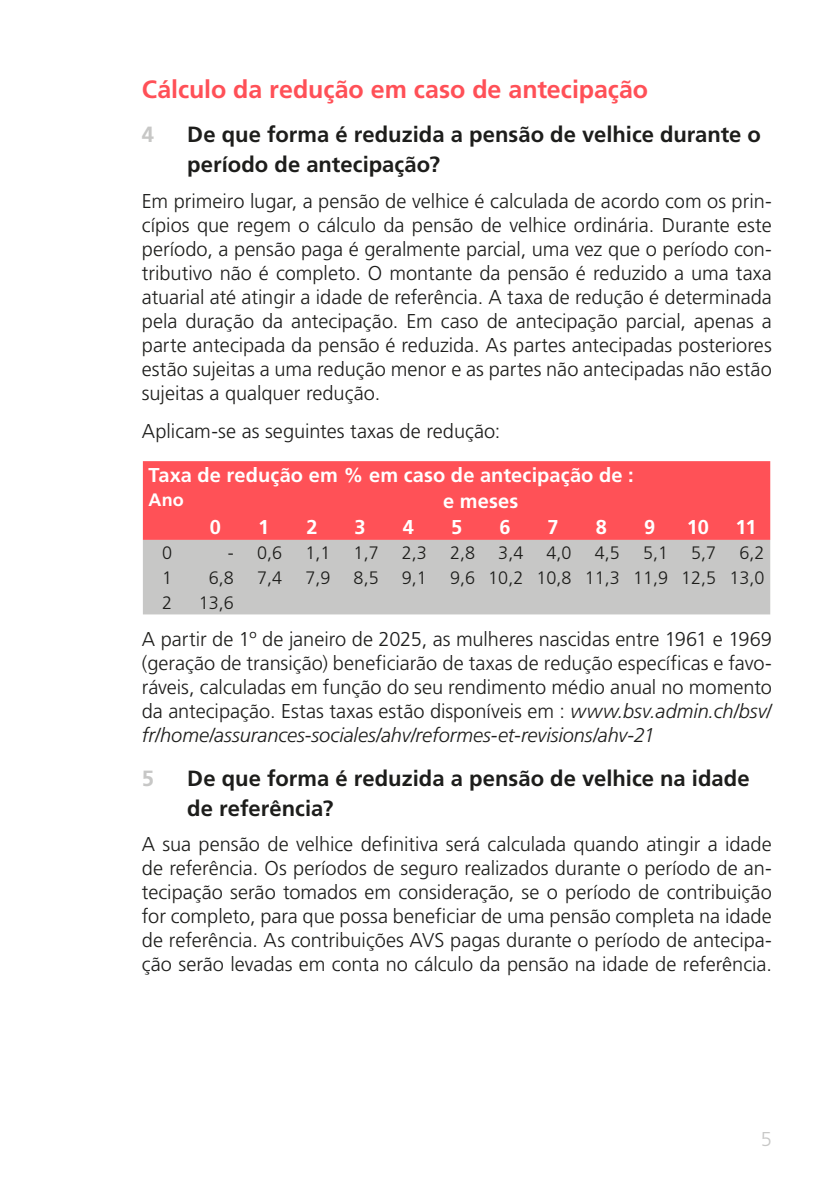
<style>
.page{position:relative;width:840px;height:1191px;background:#fff}
.page>*{position:absolute;margin:0;border:0;box-sizing:border-box;transform-origin:0 0}
.Texttitel{font:700 25px "Frutiger LT Std";letter-spacing:-.005em;color:#ff5057}
.t1{font:700 22px/30px "Frutiger LT Std";color:#1d1d1b}
.t2{font:700 22px "Frutiger LT Std";color:#c7c7c6}
.Grundtext{font:300 20px/24px "Frutiger LT Std";color:#1d1d1b;text-align:justify}
.Tabellen_Text_Weiss{font:700 20px "Frutiger LT Std";letter-spacing:.005em;color:#fff}
.t3{font:300 20px "Frutiger LT Std";color:#c7c7c6}
.Zahlen_Tabelle{font:300 18px "Frutiger LT Std";color:#1d1d1b}
.Tabellen_Text_Weiss-2{font:700 18px "Frutiger LT Std";color:#fff}
.s1{font-style:italic}
</style>
<div class="page">
<div style="left:143px;top:461px;width:626px;height:79px;background:#ff5157"></div>
<div style="left:143px;top:540px;width:626px;height:74px;background:#c7c7c6"></div>
<p class="Texttitel" style="left:142px;top:75px;width:507px">Cálculo da redução em caso de antecipação</p>
<p class="t2" style="left:142px;top:122px;width:14px">4</p>
<p class="t1" style="left:187px;top:120px;width:575px">De que forma é reduzida a pensão de velhice durante o período de antecipação?</p>
<p class="Grundtext" style="left:142px;top:189px;width:631px">Em primeiro lugar, a pensão de velhice é calculada de acordo com os prin&shy;cípios que regem o cálculo da pensão de velhice ordinária. Durante este período, a pensão paga é geralmente parcial, uma vez que o período con&shy;tributivo não é completo. O montante da pensão é reduzido a uma taxa atuarial até atingir a idade de referência. A taxa de redução é determinada pela duração da antecipação. Em caso de antecipação parcial, apenas a parte antecipada da pensão é reduzida. As partes antecipadas posteriores estão sujeitas a uma redução menor e as partes não antecipadas não estão sujeitas a qualquer redução.</p>
<p class="Grundtext" style="left:142px;top:419px;width:360px">Aplicam-se as seguintes taxas de redução:</p>
<p class="Tabellen_Text_Weiss" style="left:148px;top:463px;width:486px">Taxa de redução em % em caso de antecipação de :</p>
<p class="Tabellen_Text_Weiss-2" style="left:148px;top:489px;width:37px">Ano</p>
<p class="Tabellen_Text_Weiss" style="left:443px;top:489px;width:77px">e meses</p>
<p class="Tabellen_Text_Weiss" style="left:210px;top:515px;width:13px">0</p>
<p class="Tabellen_Text_Weiss" style="left:258px;top:515px;width:13px">1</p>
<p class="Tabellen_Text_Weiss" style="left:306px;top:515px;width:13px">2</p>
<p class="Tabellen_Text_Weiss" style="left:354px;top:515px;width:13px">3</p>
<p class="Tabellen_Text_Weiss" style="left:402px;top:515px;width:13px">4</p>
<p class="Tabellen_Text_Weiss" style="left:451px;top:515px;width:13px">5</p>
<p class="Tabellen_Text_Weiss" style="left:499px;top:515px;width:13px">6</p>
<p class="Tabellen_Text_Weiss" style="left:547px;top:515px;width:13px">7</p>
<p class="Tabellen_Text_Weiss" style="left:595px;top:515px;width:13px">8</p>
<p class="Tabellen_Text_Weiss" style="left:643px;top:515px;width:13px">9</p>
<p class="Tabellen_Text_Weiss" style="left:686px;top:515px;width:23px">10</p>
<p class="Tabellen_Text_Weiss" style="left:735px;top:515px;width:23px">11</p>
<p class="Zahlen_Tabelle" style="left:162px;top:542px;width:12px">0</p>
<p class="Zahlen_Tabelle" style="left:228px;top:542px;width:7px">-</p>
<p class="Zahlen_Tabelle" style="left:257px;top:542px;width:27px">0,6</p>
<p class="Zahlen_Tabelle" style="left:305px;top:542px;width:27px">1,1</p>
<p class="Zahlen_Tabelle" style="left:353px;top:542px;width:27px">1,7</p>
<p class="Zahlen_Tabelle" style="left:401px;top:542px;width:27px">2,3</p>
<p class="Zahlen_Tabelle" style="left:450px;top:542px;width:27px">2,8</p>
<p class="Zahlen_Tabelle" style="left:498px;top:542px;width:27px">3,4</p>
<p class="Zahlen_Tabelle" style="left:546px;top:542px;width:27px">4,0</p>
<p class="Zahlen_Tabelle" style="left:594px;top:542px;width:27px">4,5</p>
<p class="Zahlen_Tabelle" style="left:642px;top:542px;width:27px">5,1</p>
<p class="Zahlen_Tabelle" style="left:691px;top:542px;width:27px">5,7</p>
<p class="Zahlen_Tabelle" style="left:739px;top:542px;width:27px">6,2</p>
<p class="Zahlen_Tabelle" style="left:162px;top:567px;width:12px">1</p>
<p class="Zahlen_Tabelle" style="left:209px;top:567px;width:27px">6,8</p>
<p class="Zahlen_Tabelle" style="left:257px;top:567px;width:27px">7,4</p>
<p class="Zahlen_Tabelle" style="left:305px;top:567px;width:27px">7,9</p>
<p class="Zahlen_Tabelle" style="left:353px;top:567px;width:27px">8,5</p>
<p class="Zahlen_Tabelle" style="left:401px;top:567px;width:27px">9,1</p>
<p class="Zahlen_Tabelle" style="left:450px;top:567px;width:27px">9,6</p>
<p class="Zahlen_Tabelle" style="left:488px;top:567px;width:37px">10,2</p>
<p class="Zahlen_Tabelle" style="left:536px;top:567px;width:37px">10,8</p>
<p class="Zahlen_Tabelle" style="left:584px;top:567px;width:37px">11,3</p>
<p class="Zahlen_Tabelle" style="left:632px;top:567px;width:37px">11,9</p>
<p class="Zahlen_Tabelle" style="left:681px;top:567px;width:37px">12,5</p>
<p class="Zahlen_Tabelle" style="left:729px;top:567px;width:37px">13,0</p>
<p class="Zahlen_Tabelle" style="left:162px;top:592px;width:12px">2</p>
<p class="Zahlen_Tabelle" style="left:199px;top:592px;width:37px">13,6</p>
<p class="Grundtext" style="left:142px;top:627px;width:631px">A partir de 1º de janeiro de 2025, as mulheres nascidas entre 1961 e 1969 (geração de transição) beneficiarão de taxas de redução específicas e favo&shy;ráveis, calculadas em função do seu rendimento médio anual no momento da antecipação. Estas taxas estão disponíveis em : <span class="s1">www.bsv.admin.ch/bsv/ fr/home/assurances-sociales/ahv/reformes-et-revisions/ahv-21</span></p>
<p class="t2" style="left:142px;top:765px;width:14px">5</p>
<p class="t1" style="left:187px;top:763px;width:563px">De que forma é reduzida a pensão de velhice na idade de referência?</p>
<p class="Grundtext" style="left:142px;top:832px;width:631px">A sua pensão de velhice definitiva será calculada quando atingir a idade de referência. Os períodos de seguro realizados durante o período de an&shy;tecipação serão tomados em consideração, se o período de contribuição for completo, para que possa beneficiar de uma pensão completa na idade de referência. As contribuições AVS pagas durante o período de antecipa&shy;ção serão levadas em conta no cálculo da pensão na idade de referência.</p>
<p class="t3" style="left:760px;top:1127px;width:13px">5</p>
</div>
